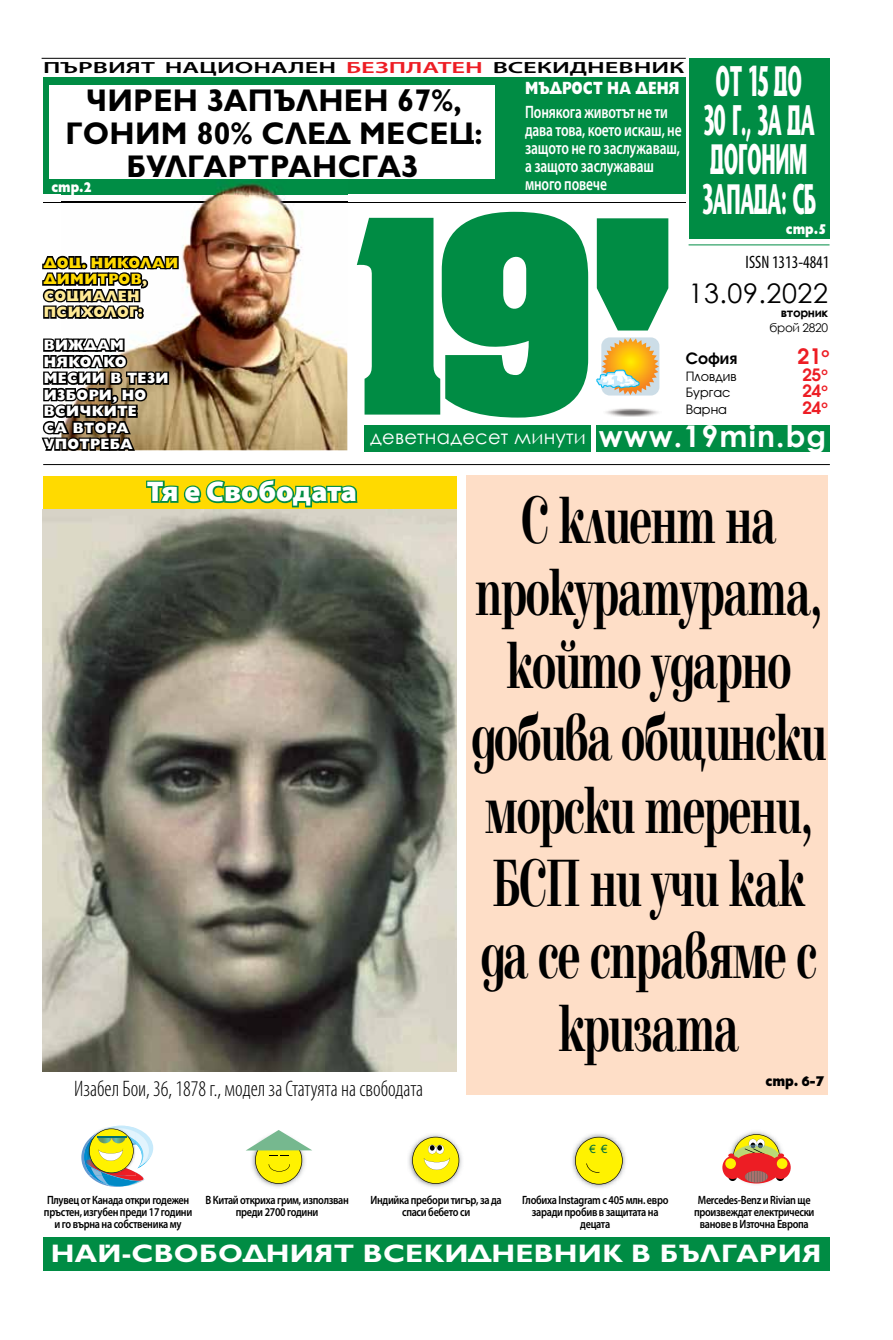
<style>
.page{position:relative;width:893px;height:1340px;background:#fff}
.page>*{position:absolute;margin:0;border:0;box-sizing:border-box;transform-origin:0 0}
.t1{font:700 69.3px/72.6px "Elfin CYR";letter-spacing:-.025em;color:#000;text-align:center;scale:.62 1}
.t2{font:42.6px/39px "Stone Sans";letter-spacing:-.01em;color:#fff;text-align:center;scale:.44 1}
.t3{font:700 31.5px/33px "Gilt";letter-spacing:.01em;color:#000;text-align:center;scale:.96 1}
.t4{font:700 29.85px "Century Gothic";letter-spacing:.04em;color:#fff}
.t5{font:900 28.5px "Myriad Pro";color:#fff;scale:1.04 1}
.t6{font:27px "Century Gothic";letter-spacing:.02em;color:#000}
.t7{font:700 25.5px "Gilt";letter-spacing:.01em;color:#fff;scale:1.12 1}
.t8{font:300 condensed 22.5px "Myriad Pro";color:#000;scale:.95 1}
.t9{font:700 22.35px "Avanti CYR";color:#ed1d24}
.t10{font:19.5px "Century Gothic";letter-spacing:.01em;color:#fff}
.t11{font:600 18px/18px "Myriad Pro";letter-spacing:-.01em;color:#fff;scale:.75 1}
.t12{font:condensed 18px "Myriad Pro";color:#000;scale:.95 1}
.t13{font:800 17.85px "Gilt";color:#fff;scale:.76 1}
.t14{font:700 17.85px "Avanti CYR";color:#ed1d24}
.t15{font:700 16.35px "Avanti CYR";color:#000}
.t16{font:600 16.2px "Myriad Pro";color:#000;scale:1.63 1}
.t17{font:800 15px/16.5px "Gilt";letter-spacing:.03em;color:#fff;scale:.94 1}
.t18{font:800 15px/16.5px "Gilt";letter-spacing:.03em;color:#ffda00;scale:.94 1}
.t19{font:800 14.25px "Gilt";color:#fff;scale:.87 1}
.t20{font:800 14.25px "Gilt";color:#000;scale:.89 1}
.t21{font:13.35px "Avanti CYR";color:#000}
.t22{font:600 12px/12px "Myriad Pro";letter-spacing:-.03em;color:#000;text-align:center;scale:.85 1}
.t23{font:12px "Century Gothic";letter-spacing:-.03em;color:#000}
.t24{font:700 12px "Century Gothic";letter-spacing:-.03em;color:#000}
.t25{font:11.4px "Arial";color:#006f3b}
.s1{color:#ed1d24}
.s2{color:#ffea95}
</style>
<div class="page">
<svg style="left:597px;top:218px;width:71px;height:112px"></svg>
<div style="left:365px;top:425px;width:465px;height:27px;background:#008c44"></div>
<div style="left:591px;top:420px;width:5px;height:35px;background:#fff"></div>
<hr style="left:43px;top:202px;width:643px;height:1px;background:#000">
<svg style="left:357px;top:212px;width:231px;height:205px"></svg>
<hr style="left:43px;top:464px;width:787px;height:1px;background:#000">
<hr style="left:42px;top:58px;width:644px;height:1px;background:#000">
<hr style="left:689px;top:244px;width:140px;height:1px;background:#008c44">
<div style="left:43px;top:78px;width:643px;height:116px;background:#008c44"></div>
<div style="left:601px;top:337px;width:58px;height:58px;background:#e1ebf1;border-radius:9px"></div>
<img style="left:602px;top:338px;width:57px;height:57px">
<img style="left:605px;top:408px;width:54px;height:9px">
<svg style="left:596px;top:370px;width:43px;height:18px"></svg>
<div style="left:50px;top:86px;width:445px;height:93px;background:#fff"></div>
<img style="left:727px;top:1131px;width:59px;height:53px">
<div style="left:776px;top:1171px;width:9px;height:9px;background:#ea1f26;border-radius:50%"></div>
<svg style="left:770px;top:1155px;width:21px;height:23px"></svg>
<svg style="left:722px;top:1155px;width:21px;height:23px"></svg>
<div style="left:725px;top:1158px;width:11px;height:10px;background:#fff200;border-radius:50%"></div>
<div style="left:777px;top:1158px;width:10px;height:10px;background:#fff200;border-radius:50%"></div>
<svg style="left:728px;top:1134px;width:56px;height:48px"></svg>
<img style="left:572px;top:1133px;width:54px;height:55px">
<svg style="left:575px;top:1136px;width:48px;height:48px"></svg>
<img style="left:264px;top:1183px;width:28px;height:4px">
<svg style="left:246px;top:1130px;width:66px;height:53px"></svg>
<img style="left:408px;top:1134px;width:54px;height:53px">
<svg style="left:412px;top:1136px;width:47px;height:47px"></svg>
<div style="left:689px;top:58px;width:140px;height:180px;background:#008c44"></div>
<div style="left:43px;top:476px;width:413px;height:34px;background:#ffda00"></div>
<svg style="left:146px;top:479px;width:212px;height:29px"></svg>
<div style="left:43px;top:1236px;width:786px;height:34px;background:#008c44"></div>
<img style="left:61px;top:183px;width:286px;height:267px">
<img style="left:61px;top:202px;width:286px;height:1px">
<svg style="left:42px;top:251px;width:138px;height:71px"></svg>
<div style="left:137px;top:312px;width:7px;height:7px;border:3px solid #000;border-radius:50%"></div>
<div style="left:137px;top:307px;width:7px;height:7px;border:3px solid #000;border-radius:50%"></div>
<svg style="left:41px;top:332px;width:130px;height:119px"></svg>
<div style="left:467px;top:475px;width:361px;height:619px;background:#fedec7"></div>
<img style="left:42px;top:509px;width:415px;height:562px">
<img style="left:81px;top:1125px;width:72px;height:61px">
<h3 class="t16" style="left:43px;top:57px;width:395px">ПЪРВИЯТ НАЦИОНАЛЕН <span class="s1">БЕЗПЛАТЕН</span> ВСЕКИДНЕВНИК</h3>
<h3 class="t3" style="left:65px;top:84px;width:436px">ЧИРЕН ЗАПЪЛНЕН 67%,<br>ГОНИМ 80% СЛЕД МЕСЕЦ:<br>БУЛГАРТРАНСГАЗ</h3>
<p class="t19" style="left:51px;top:179px;width:48px">стр.2</p>
<h3 class="t13" style="left:525px;top:78px;width:205px">МЪДРОСТ НА ДЕНЯ</h3>
<h3 class="t11" style="left:525px;top:103px;width:210px">Понякога животът не ти дава това, което искаш, не защото не го заслужаваш, а защото заслужаваш много повече</h3>
<h2 class="t2" style="left:702px;top:63px;width:261px">ОТ 15 ДО<br>30 Г., ЗА ДА<br>ДОГОНИМ<br>ЗАПАДА: СБ</h2>
<p class="t19" style="left:786px;top:221px;width:48px">стр.5</p>
<p class="t18" style="left:44px;top:255px;width:145px">ДОЦ. НИКОЛАЙ<br>ДИМИТРОВ<span class="s2">,<br>СОЦИАЛЕН<br>ПСИХОЛОГ:</span></p>
<p class="t17" style="left:44px;top:337px;width:134px">ВИЖДАМ<br>НЯКОЛКО<br>МЕСИИ В ТЕЗИ<br>ИЗБОРИ, НО<br>ВСИЧКИТЕ<br>СА ВТОРА<br>УПОТРЕБА</p>
<h3 class="t5" style="left:147px;top:472px;width:204px">Тя е Свободата</h3>
<h3 class="t12" style="left:746px;top:252px;width:90px">ISSN 1313-4841</h3>
<h3 class="t6" style="left:688px;top:274px;width:141px">13.09.2022</h3>
<p class="t24" style="left:781px;top:304px;width:49px">вторник</p>
<p class="t23" style="left:769px;top:319px;width:60px">брой 2820</p>
<h3 class="t10" style="left:370px;top:423px;width:217px">деветнадесет минути</h3>
<h3 class="t15" style="left:686px;top:348px;width:53px">София</h3>
<h3 class="t9" style="left:797px;top:342px;width:33px">21<sup>о</sup></h3>
<p class="t21" style="left:686px;top:368px;width:52px">Пловдив</p>
<h3 class="t14" style="left:802px;top:363px;width:27px">25<sup>о</sup></h3>
<p class="t21" style="left:686px;top:385px;width:46px">Бургас</p>
<h3 class="t14" style="left:802px;top:380px;width:27px">24<sup>о</sup></h3>
<p class="t21" style="left:686px;top:401px;width:43px">Варна</p>
<h3 class="t14" style="left:802px;top:396px;width:27px">24<sup>о</sup></h3>
<h3 class="t4" style="left:599px;top:413px;width:229px">www.19min.bg</h3>
<h1 class="t1" style="left:471px;top:484px;width:574px">С клиент на прокуратурата, който ударно добива общински морски терени,<br>БСП ни учи как да се справяме с кризата</h1>
<h3 class="t8" style="left:74px;top:1074px;width:369px">Изабел Бои, 36, 1878 г., модел за Статуята на свободата</h3>
<p class="t25" style="left:589px;top:1140px;width:20px">€ €</p>
<p class="t20" style="left:765px;top:1072px;width:68px">стр. 6-7</p>
<p class="t22" style="left:44px;top:1193px;width:176px">Плувец от Канада откри годежен пръстен, изгубен преди 17 години и го върна на собственика му</p>
<p class="t22" style="left:205px;top:1193px;width:170px">В Китай откриха грим, използван преди 2700 години</p>
<p class="t22" style="left:371px;top:1193px;width:156px">Индийка пребори тигър, за да спаси бебето си</p>
<p class="t22" style="left:522px;top:1193px;width:174px">Глобиха Instagram с 405 млн. евро заради пробив в защитата на децата</p>
<p class="t22" style="left:694px;top:1193px;width:143px">Mercedes-Benz и Rivian ще произвеждат електрически ванове в Източна Европа</p>
<h3 class="t7" style="left:51px;top:1238px;width:690px">НАЙ-СВОБОДНИЯТ ВСЕКИДНЕВНИК В БЪЛГАРИЯ</h3>
</div>
